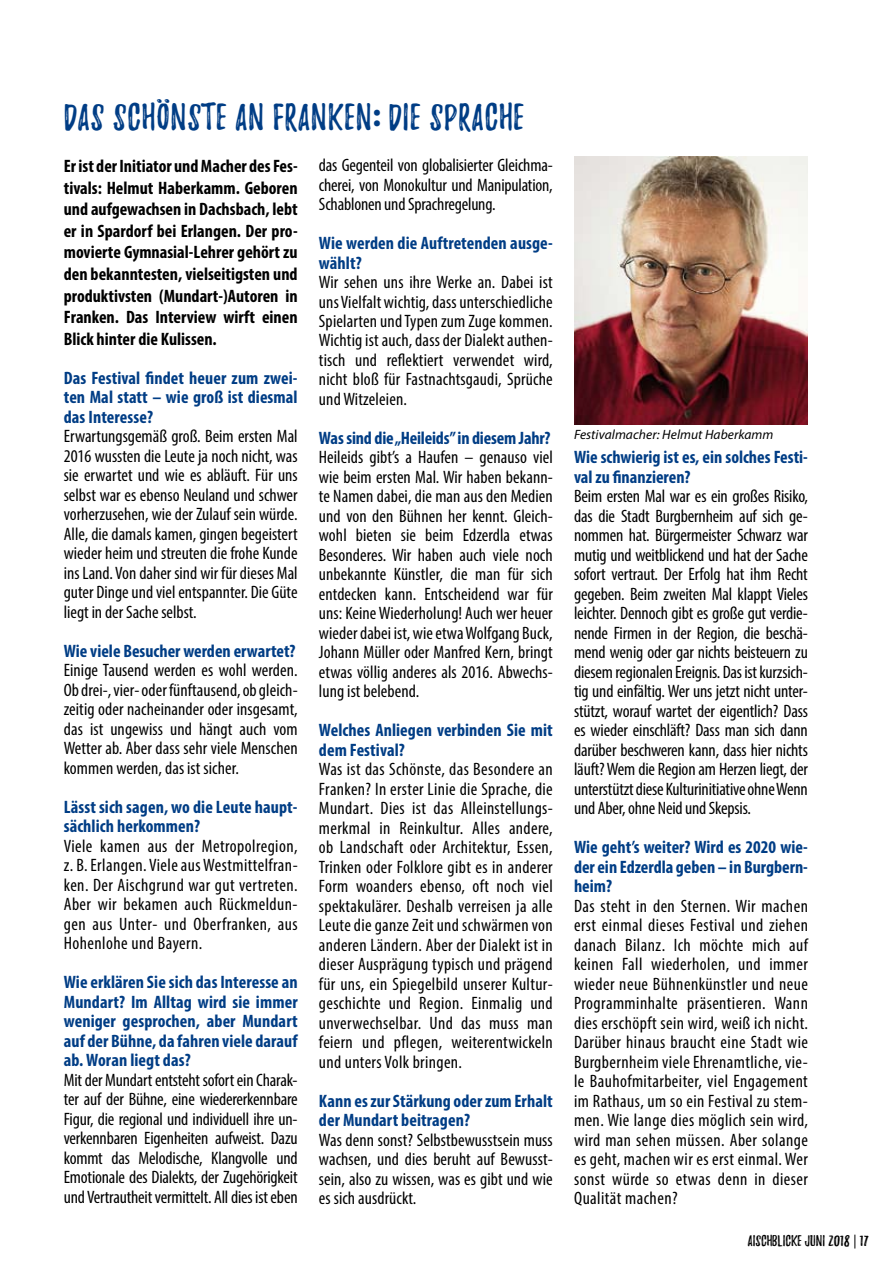
<style>
.page{position:relative;width:893px;height:1263px;background:#fff}
.page>*{position:absolute;margin:0;border:0;box-sizing:border-box;transform-origin:0 0}
.t1{font:33px "Playlist Caps";letter-spacing:.025em;color:#003d85}
.t2{font:22.5px "Playlist Caps";color:#003d85}
.t3{font:condensed 18px/19.5px "Myriad Pro";letter-spacing:.005em;color:#000;text-align:justify}
.t4{font:700 condensed 18px/19.5px "Myriad Pro";letter-spacing:.005em;color:#003d85}
.t5{font:700 condensed 18px/21.6px "Myriad Pro";color:#000;text-align:justify}
.t6{font:italic 13.5px "Myriad Pro";letter-spacing:.005em;color:#000}
.t7{font:13.5px "Playlist Caps";color:#000}
.s1{font-family:"Myriad Pro";font-weight:700}
</style>
<div class="page">
<svg style="left:854px;top:1234px;width:1px;height:14px"></svg>
<img style="left:574px;top:156px;width:234px;height:268px">
<p class="t2" style="left:156px;top:83px;width:16px">..</p>
<h1 class="t1" style="left:64px;top:102px;width:462px">DAS SCHONSTE AN FRANKEN<span class="s1">:</span> DIE SPRACHE</h1>
<p class="t5" style="left:64px;top:155px;width:235px">Er ist der Initiator und Macher des Fes&shy;tivals: Helmut Haberkamm. Geboren und aufgewachsen in Dachsbach, lebt er in Spardorf bei Erlangen. Der pro&shy;movierte Gymnasial-Lehrer gehört zu den bekanntesten, vielseitigsten und produktivsten (Mundart-)Autoren in Franken. Das Interview wirft einen Blick hinter die Kulissen.</p>
<p class="t4" style="left:64px;top:368px;width:235px;text-align:justify">Das Festival findet heuer zum zwei&shy;ten Mal statt – wie groß ist diesmal das Interesse?</p>
<p class="t3" style="left:64px;top:426px;width:235px">Erwartungsgemäß groß. Beim ersten Mal 2016 wussten die Leute ja noch nicht, was sie erwartet und wie es abläuft. Für uns selbst war es ebenso Neuland und schwer vorherzusehen, wie der Zulauf sein würde.<br>Alle, die damals kamen, gingen begeistert wieder heim und streuten die frohe Kunde ins Land. Von daher sind wir für dieses Mal guter Dinge und viel entspannter. Die Güte liegt in der Sache selbst.</p>
<p class="t4" style="left:64px;top:641px;width:233px">Wie viele Besucher werden erwartet?</p>
<p class="t3" style="left:64px;top:660px;width:235px">Einige Tausend werden es wohl werden.<br>Ob drei-, vier- oder fünftausend, ob gleich&shy;zeitig oder nacheinander oder insgesamt, das ist ungewiss und hängt auch vom Wetter ab. Aber dass sehr viele Menschen kommen werden, das ist sicher.</p>
<p class="t4" style="left:64px;top:796px;width:235px">Lässt sich sagen, wo die Leute haupt&shy;sächlich herkommen?</p>
<p class="t3" style="left:64px;top:836px;width:235px">Viele kamen aus der Metropolregion, z. B. Erlangen. Viele aus Westmittelfran&shy;ken. Der Aischgrund war gut vertreten.<br>Aber wir bekamen auch Rückmeldun&shy;gen aus Unter- und Oberfranken, aus Hohenlohe und Bayern.</p>
<p class="t4" style="left:64px;top:972px;width:235px;text-align:justify">Wie erklären Sie sich das Interesse an Mundart? Im Alltag wird sie immer weniger gesprochen, aber Mundart auf der Bühne, da fahren viele darauf ab. Woran liegt das?</p>
<p class="t3" style="left:64px;top:1070px;width:235px">Mit der Mundart entsteht sofort ein Charak&shy;ter auf der Bühne, eine wiedererkennbare Figur, die regional und individuell ihre un&shy;verkennbaren Eigenheiten aufweist. Dazu kommt das Melodische, Klangvolle und Emotionale des Dialekts, der Zugehörigkeit und Vertrautheit vermittelt. All dies ist eben</p>
<p class="t3" style="left:319px;top:155px;width:235px">das Gegenteil von globalisierter Gleichma&shy;cherei, von Monokultur und Manipulation, Schablonen und Sprachregelung.</p>
<p class="t4" style="left:319px;top:233px;width:235px">Wie werden die Auftretenden ausge&shy;wählt?</p>
<p class="t3" style="left:319px;top:272px;width:235px">Wir sehen uns ihre Werke an. Dabei ist uns Vielfalt wichtig, dass unterschiedliche Spielarten und Typen zum Zuge kommen.<br>Wichtig ist auch, dass der Dialekt authen&shy;tisch und reflektiert verwendet wird, nicht bloß für Fastnachtsgaudi, Sprüche und Witzeleien.</p>
<p class="t4" style="left:319px;top:428px;width:233px">Was sind die „Heileids” in diesem Jahr?</p>
<p class="t3" style="left:319px;top:448px;width:235px">Heileids gibt’s a Haufen – genauso viel wie beim ersten Mal. Wir haben bekann&shy;te Namen dabei, die man aus den Medien und von den Bühnen her kennt. Gleich&shy;wohl bieten sie beim Edzerdla etwas Besonderes. Wir haben auch viele noch unbekannte Künstler, die man für sich entdecken kann. Entscheidend war für uns: Keine Wiederholung! Auch wer heuer wieder dabei ist, wie etwa Wolfgang Buck, Johann Müller oder Manfred Kern, bringt etwas völlig anderes als 2016. Abwechs&shy;lung ist belebend.</p>
<p class="t4" style="left:319px;top:720px;width:235px">Welches Anliegen verbinden Sie mit dem Festival?</p>
<p class="t3" style="left:319px;top:759px;width:235px">Was ist das Schönste, das Besondere an Franken? In erster Linie die Sprache, die Mundart. Dies ist das Alleinstellungs&shy;merkmal in Reinkultur. Alles andere, ob Landschaft oder Architektur, Essen, Trinken oder Folklore gibt es in anderer Form woanders ebenso, oft noch viel spektakulärer. Deshalb verreisen ja alle Leute die ganze Zeit und schwärmen von anderen Ländern. Aber der Dialekt ist in dieser Ausprägung typisch und prägend für uns, ein Spiegelbild unserer Kultur&shy;geschichte und Region. Einmalig und unverwechselbar. Und das muss man feiern und pflegen, weiterentwickeln und unters Volk bringen.</p>
<p class="t4" style="left:319px;top:1091px;width:235px">Kann es zur Stärkung oder zum Erhalt der Mundart beitragen?</p>
<p class="t3" style="left:319px;top:1130px;width:235px">Was denn sonst? Selbstbewusstsein muss wachsen, und dies beruht auf Bewusst&shy;sein, also zu wissen, was es gibt und wie es sich ausdrückt.</p>
<p class="t6" style="left:574px;top:426px;width:201px">Festivalmacher: Helmut Haberkamm</p>
<p class="t4" style="left:574px;top:447px;width:235px">Wie schwierig ist es, ein solches Festi&shy;val zu finanzieren?</p>
<p class="t3" style="left:574px;top:486px;width:235px">Beim ersten Mal war es ein großes Risiko, das die Stadt Burgbernheim auf sich ge&shy;nommen hat. Bürgermeister Schwarz war mutig und weitblickend und hat der Sache sofort vertraut. Der Erfolg hat ihm Recht gegeben. Beim zweiten Mal klappt Vieles leichter. Dennoch gibt es große gut verdie&shy;nende Firmen in der Region, die beschä&shy;mend wenig oder gar nichts beisteuern zu diesem regionalen Ereignis. Das ist kurzsich&shy;tig und einfältig. Wer uns jetzt nicht unter&shy;stützt, worauf wartet der eigentlich? Dass es wieder einschläft? Dass man sich dann darüber beschweren kann, dass hier nichts läuft? Wem die Region am Herzen liegt, der unterstützt diese Kulturinitiative ohne Wenn und Aber, ohne Neid und Skepsis.</p>
<p class="t4" style="left:574px;top:837px;width:235px;text-align:justify">Wie geht’s weiter? Wird es 2020 wie&shy;der ein Edzerdla geben – in Burgbern&shy;heim?</p>
<p class="t3" style="left:574px;top:896px;width:235px">Das steht in den Sternen. Wir machen erst einmal dieses Festival und ziehen danach Bilanz. Ich möchte mich auf keinen Fall wiederholen, und immer wieder neue Bühnenkünstler und neue Programminhalte präsentieren. Wann dies erschöpft sein wird, weiß ich nicht.<br>Darüber hinaus braucht eine Stadt wie Burgbernheim viele Ehrenamtliche, vie&shy;le Bauhofmitarbeiter, viel Engagement im Rathaus, um so ein Festival zu stem&shy;men. Wie lange dies möglich sein wird, wird man sehen müssen. Aber solange es geht, machen wir es erst einmal. Wer sonst würde so etwas denn in dieser Qualität machen?</p>
<p class="t7" style="left:748px;top:1234px;width:122px">AISCHBLICKE JUNI 2018 17</p>
</div>
